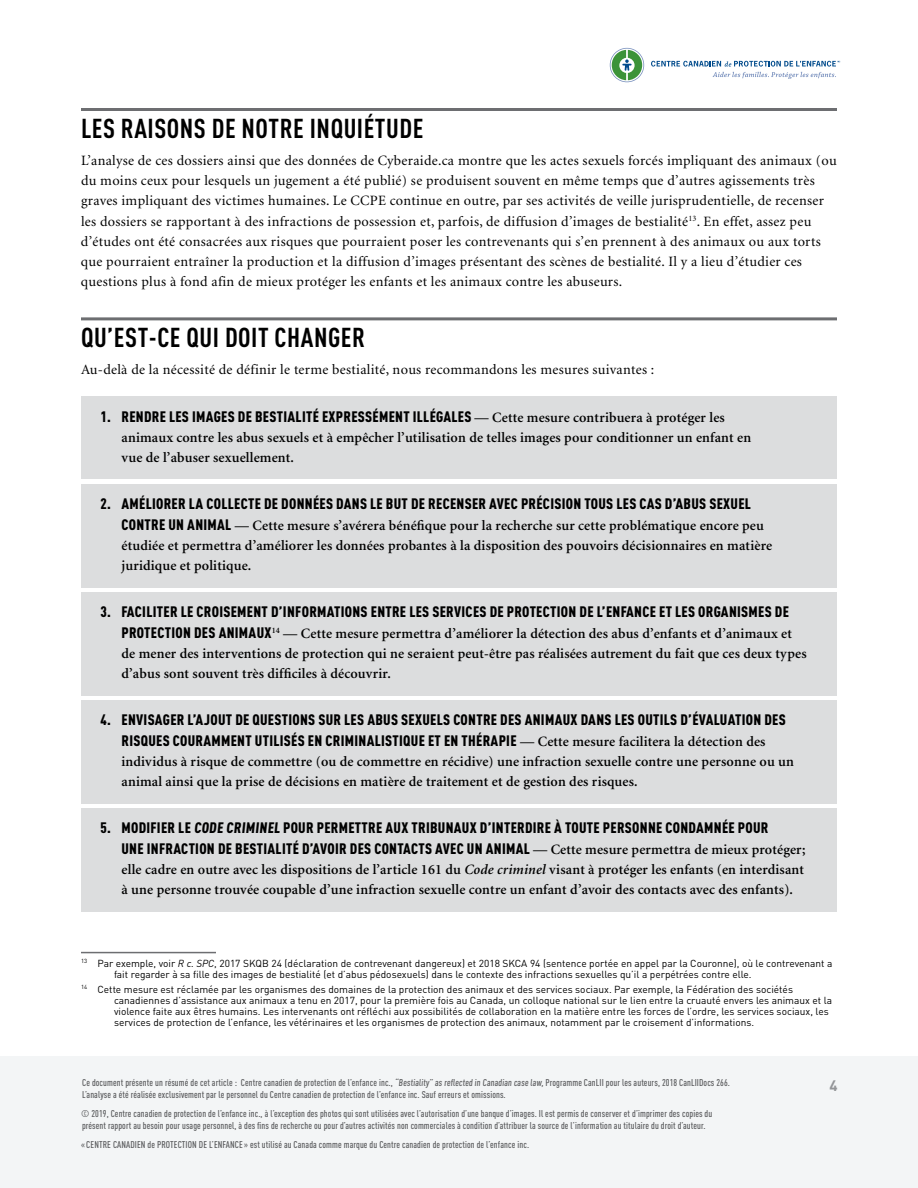
<style>
.page{position:relative;width:918px;height:1188px;background:#fff}
.page>*{position:absolute;margin:0;border:0;box-sizing:border-box;transform-origin:0 0}
.t1{font:700 27px "DIN Cond";letter-spacing:.02em;color:#000}
.t2{font:900 15px/20.2px "DIN Cond";letter-spacing:.02em;color:#000;text-align:center}
.t3{font:700 15px "DIN";color:#939598}
.t4{font:600 14.25px/20.2px "Minion";letter-spacing:.01em;color:#000}
.t5{font:14.25px/20.2px "Minion";letter-spacing:.02em;color:#000}
.t6{font:10.2px/11.2px "DIN";color:#000}
.t7{font:500 9.75px/12px "DIN Cond";letter-spacing:.01em;color:#58595b}
.s1{font-family:"Minion";font-weight:600;font-size:14.25px}
.s2{font-family:"DIN Cond";font-weight:900;font-size:15px}
.s3{font-style:italic}
</style>
<div class="page">
<div style="left:0;top:1056px;width:918px;height:132px;background:#f3f5f6"></div>
<svg style="left:610px;top:48px;width:34px;height:34px"></svg>
<svg style="left:651px;top:61px;width:189px;height:18px"></svg>
<hr style="left:81px;top:108px;width:756px;height:3px;background:#6d6e71">
<hr style="left:81px;top:317px;width:756px;height:3px;background:#6d6e71">
<div style="left:81px;top:396px;width:756px;height:83px;background:#dcddde"></div>
<div style="left:81px;top:484px;width:756px;height:103px;background:#dcddde"></div>
<div style="left:81px;top:592px;width:756px;height:103px;background:#dcddde"></div>
<div style="left:81px;top:700px;width:756px;height:103px;background:#dcddde"></div>
<div style="left:81px;top:808px;width:756px;height:103px;background:#dcddde"></div>
<hr style="left:81px;top:952px;width:135px;height:1px;background:#6d6e71">
<h1 class="t1" style="left:81px;top:112px;width:344px">LES RAISONS DE NOTRE INQUIÉTUDE</h1>
<p class="t5" style="left:81px;top:151px;width:757px">L’analyse de ces dossiers ainsi que des données de Cyberaide.ca montre que les actes sexuels forcés impliquant des animaux (ou du moins ceux pour lesquels un jugement a été publié) se produisent souvent en même temps que d’autres agissements très graves impliquant des victimes humaines. Le CCPE continue en outre, par ses activités de veille jurisprudentielle, de recenser les dossiers se rapportant à des infractions de possession et, parfois, de diffusion d’images de bestialité<sup>13</sup>. En effet, assez peu d’études ont été consacrées aux risques que pourraient poser les contrevenants qui s’en prennent à des animaux ou aux torts que pourraient entraîner la production et la diffusion d’images présentant des scènes de bestialité. Il y a lieu d’étudier ces questions plus à fond afin de mieux protéger les enfants et les animaux contre les abuseurs.</p>
<h1 class="t1" style="left:81px;top:321px;width:285px">QU’EST-CE QUI DOIT CHANGER</h1>
<p class="t5" style="left:81px;top:360px;width:575px">Au-delà de la nécessité de définir le terme bestialité, nous recommandons les mesures suivantes :</p>
<p class="t2" style="left:100px;top:406px;width:626px">1. RENDRE LES IMAGES DE BESTIALITÉ EXPRESSÉMENT ILLÉGALES <span class="s1">— Cette mesure contribuera à protéger les</span></p>
<p class="t4" style="left:121px;top:428px;width:631px">animaux contre les abus sexuels et à empêcher l’utilisation de telles images pour conditionner un enfant en vue de l’abuser sexuellement.</p>
<p class="t2" style="left:100px;top:493px;width:652px">2. AMÉLIORER LA COLLECTE DE DONNÉES DANS LE BUT DE RECENSER AVEC PRÉCISION TOUS LES CAS D’ABUS SEXUEL</p>
<p class="t4" style="left:122px;top:515px;width:652px"><span class="s2">CONTRE UN ANIMAL</span> — Cette mesure s’avérera bénéfique pour la recherche sur cette problématique encore peu étudiée et permettra d’améliorer les données probantes à la disposition des pouvoirs décisionnaires en matière juridique et politique.</p>
<p class="t2" style="left:100px;top:601px;width:690px">3. FACILITER LE CROISEMENT D’INFORMATIONS ENTRE LES SERVICES DE PROTECTION DE L’ENFANCE ET LES ORGANISMES DE</p>
<p class="t4" style="left:122px;top:623px;width:687px"><span class="s2">PROTECTION DES ANIMAUX</span><sup>14</sup> — Cette mesure permettra d’améliorer la détection des abus d’enfants et d’animaux et de mener des interventions de protection qui ne seraient peut-être pas réalisées autrement du fait que ces deux types d’abus sont souvent très difficiles à découvrir.</p>
<p class="t2" style="left:100px;top:709px;width:687px">4. ENVISAGER L’AJOUT DE QUESTIONS SUR LES ABUS SEXUELS CONTRE DES ANIMAUX DANS LES OUTILS D’ÉVALUATION DES<br>RISQUES COURAMMENT UTILISÉS EN CRIMINALISTIQUE ET EN THÉRAPIE <span class="s1">— Cette mesure facilitera la détection des</span></p>
<p class="t4" style="left:121px;top:752px;width:674px">individus à risque de commettre (ou de commettre en récidive) une infraction sexuelle contre une personne ou un animal ainsi que la prise de décisions en matière de traitement et de gestion des risques.</p>
<p class="t2" style="left:121px;top:817px;width:685px;text-align:left;text-indent:-21px">5. MODIFIER LE CODE CRIMINEL POUR PERMETTRE AUX TRIBUNAUX D’INTERDIRE À TOUTE PERSONNE CONDAMNÉE POUR<br>UNE INFRACTION DE BESTIALITÉ D’AVOIR DES CONTACTS AVEC UN ANIMAL <span class="s1">— Cette mesure permettra de mieux protéger;</span></p>
<p class="t4" style="left:122px;top:860px;width:684px">elle cadre en outre avec les dispositions de l’article 161 du <span class="s3">Code criminel</span> visant à protéger les enfants (en interdisant à une personne trouvée coupable d’une infraction sexuelle contre un enfant d’avoir des contacts avec des enfants).</p>
<p class="t6" style="left:114px;top:957px;width:720px;text-indent:-33px"><sup>13</sup> Par exemple, voir <span class="s3">R c. SPC</span>, 2017 SKQB 24 (déclaration de contrevenant dangereux) et 2018 SKCA 94 (sentence portée en appel par la Couronne), où le contrevenant a fait regarder à sa fille des images de bestialité (et d’abus pédosexuels) dans le contexte des infractions sexuelles qu’il a perpétrées contre elle.</p>
<p class="t6" style="left:114px;top:983px;width:720px;text-indent:-33px"><sup>14</sup> Cette mesure est réclamée par les organismes des domaines de la protection des animaux et des services sociaux. Par exemple, la Fédération des sociétés canadiennes d’assistance aux animaux a tenu en 2017, pour la première fois au Canada, un colloque national sur le lien entre la cruauté envers les animaux et la violence faite aux êtres humains. Les intervenants ont réfléchi aux possibilités de collaboration en la matière entre les forces de l’ordre, les services sociaux, les services de protection de l’enfance, les vétérinaires et les organismes de protection des animaux, notamment par le croisement d’informations.</p>
<p class="t7" style="left:82px;top:1077px;width:649px">Ce document présente un résumé de cet article : Centre canadien de protection de l’enfance inc., “Bestiality” as reflected in Canadian case law, Programme CanLII pour les auteurs, 2018 CanLIIDocs 266.<br>L’analyse a été réalisée exclusivement par le personnel du Centre canadien de protection de l’enfance inc. Sauf erreurs et omissions.</p>
<p class="t7" style="left:81px;top:1107px;width:633px">© 2019, Centre canadien de protection de l’enfance inc., à l’exception des photos qui sont utilisées avec l’autorisation d’une banque d’images. Il est permis de conserver et d’imprimer des copies du présent rapport au besoin pour usage personnel, à des fins de recherche ou pour d’autres activités non commerciales à condition d’attribuer la source de l’information au titulaire du droit d’auteur.</p>
<p class="t7" style="left:81px;top:1138px;width:450px">« CENTRE CANADIEN de PROTECTION DE L’ENFANCE» est utilisé au Canada comme marque du Centre canadien de protection de l’enfance inc.</p>
<p class="t3" style="left:830px;top:1076px;width:10px">4</p>
</div>
